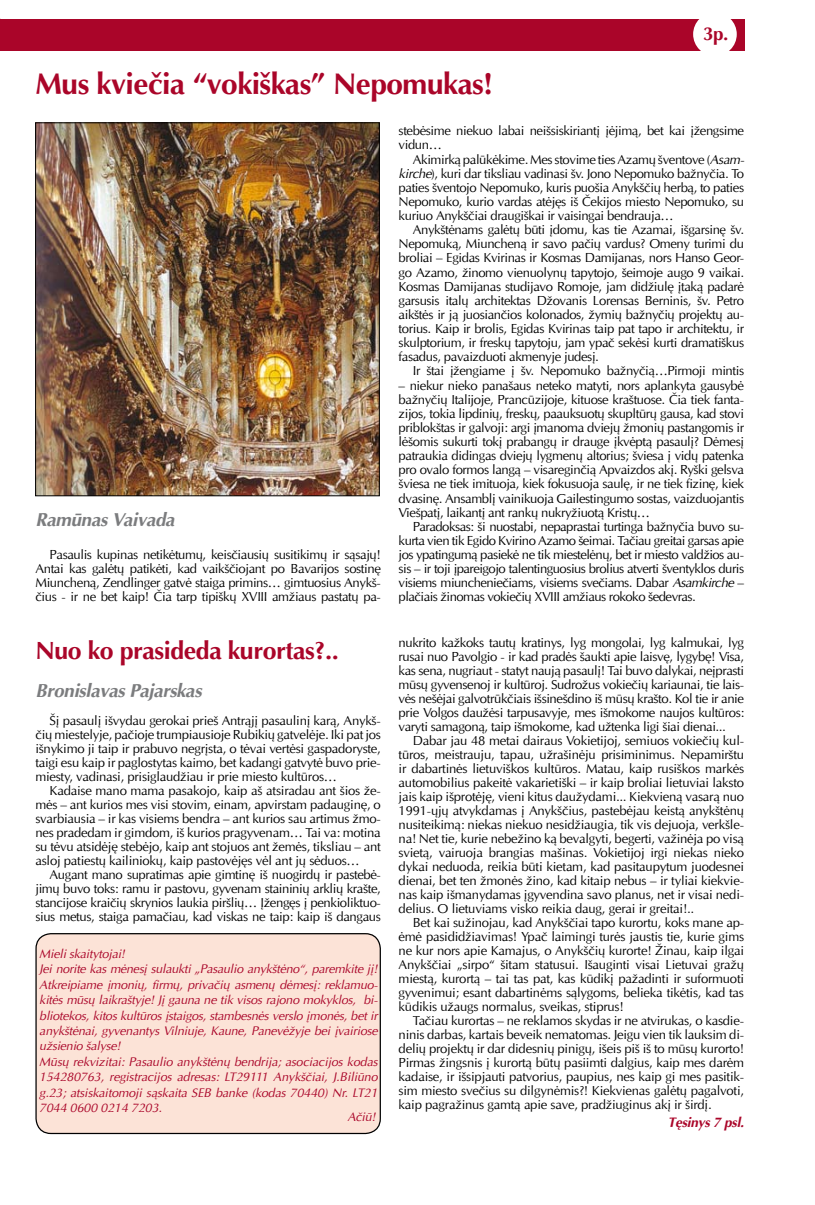
<style>
.page{position:relative;width:815px;height:1205px;background:#fff}
.page>*{position:absolute;margin:0;border:0;box-sizing:border-box;transform-origin:0 0}
.t1{font:700 30px "Optima LT";color:#aa0529}
.t2{font:700 25px "Optima LT";color:#aa0529}
.t3{font:italic 700 18.75px "Optima LT";letter-spacing:-.02em;color:#7b7c7e}
.t4{font:700 18.75px "Optima LT";color:#aa0529}
.t5{font:italic 700 13.75px "Optima LT";letter-spacing:-.02em;color:#aa0529}
.t6{font:13.12px/14px "Optima LT";letter-spacing:-.03em;color:#000;text-align:justify}
.t7{font:italic 12.5px/15.4px "Optima LT";letter-spacing:-.02em;color:#aa0529}
.s1{font-style:italic}
</style>
<div class="page">
<div style="left:0;top:19px;width:744px;height:32px;background:#aa0529"></div>
<div style="left:693px;top:12px;width:44px;height:44px;background:#fff;border-radius:50%"></div>
<div style="left:36px;top:933px;width:344px;height:200px;background:#fce3d7;border-radius:15px"></div>
<div style="left:35px;top:933px;width:346px;height:201px;border:1px solid #000;border-radius:15px"></div>
<img style="left:37px;top:125px;width:340px;height:369px">
<div style="left:35px;top:123px;width:344px;height:373px;border:1px solid #000"></div>
<h1 class="t1" style="left:35px;top:63px;width:459px">Mus kviečia “vokiškas” N epomukas!</h1>
<h3 class="t4" style="left:703px;top:20px;width:27px">3p.</h3>
<h3 class="t3" style="left:35px;top:507px;width:141px">Ramūnas Vaivada</h3>
<p class="t6" style="left:35px;top:547px;width:347px;text-indent:14px">Pasaulis kupinas netikėtumų, keisčiausių susitikimų ir sąsajų!<br>Antai kas galėtų patikėti, kad vaikščiojant po Bavarijos sostinę Miuncheną, Zendlinger gatvė staiga primins… gimtuosius Anykš&shy;čius - ir ne bet kaip! Čia tarp tipiškų XVIII amžiaus pastatų pa-</p>
<p class="t6" style="left:399px;top:124px;width:347px">stebėsime niekuo labai neišsiskiriantį įėjimą, bet kai įžengsime vidun…</p>
<p class="t6" style="left:399px;top:152px;width:347px;text-indent:14px">Akimirką palūkėkime. Mes stovime ties Azamų šventove (<span class="s1">Asam&shy;kirche</span>), kuri dar tiksliau vadinasi šv. Jono Nepomuko bažnyčia. To paties šventojo Nepomuko, kuris puošia Anykščių herbą, to paties Nepomuko, kurio vardas atėjęs iš Čekijos miesto Nepomuko, su kuriuo Anykščiai draugiškai ir vaisingai bendrauja…</p>
<p class="t6" style="left:399px;top:223px;width:347px;text-indent:14px">Anykštėnams galėtų būti įdomu, kas tie Azamai, išgarsinę šv.<br>Nepomuką, Miuncheną ir savo pačių vardus? Omeny turimi du broliai – Egidas Kvirinas ir Kosmas Damijanas, nors Hanso Geor&shy;go Azamo, žinomo vienuolynų tapytojo, šeimoje augo 9 vaikai.<br>Kosmas Damijanas studijavo Romoje, jam didžiulę įtaką padarė garsusis italų architektas Džovanis Lorensas Berninis, šv. Petro aikštės ir ją juosiančios kolonados, žymių bažnyčių projektų au&shy;torius. Kaip ir brolis, Egidas Kvirinas taip pat tapo ir architektu, ir skulptorium, ir freskų tapytoju, jam ypač sekėsi kurti dramatiškus fasadus, pavaizduoti akmenyje judesį.</p>
<p class="t6" style="left:413px;top:364px;width:333px">Ir štai įžengiame į šv. Nepomuko bažnyčią…Pirmoji mintis</p>
<p class="t6" style="left:399px;top:378px;width:347px">– niekur nieko panašaus neteko matyti, nors aplankyta gausybė bažnyčių Italijoje, Prancūzijoje, kituose kraštuose. Čia tiek fanta&shy;zijos, tokia lipdinių, freskų, paauksuotų skupltūrų gausa, kad stovi priblokštas ir galvoji: argi įmanoma dviejų žmonių pastangomis ir lėšomis sukurti tokį prabangų ir drauge įkvėptą pasaulį? Dėmesį patraukia didingas dviejų lygmenų altorius; šviesa į vidų patenka pro ovalo formos langą – visareginčią Apvaizdos akį. Ryški gelsva šviesa ne tiek imituoja, kiek fokusuoja saulę, ir ne tiek fizinę, kiek dvasinę. Ansamblį vainikuoja Gailestingumo sostas, vaizduojantis Viešpatį, laikantį ant rankų nukryžiuotą Kristų…</p>
<p class="t6" style="left:399px;top:519px;width:347px;text-indent:14px">Paradoksas: ši nuostabi, nepaprastai turtinga bažnyčia buvo su&shy;kurta vien tik Egido Kvirino Azamo šeimai. Tačiau greitai garsas apie jos ypatingumą pasiekė ne tik miestelėnų, bet ir miesto valdžios au&shy;sis – ir toji įpareigojo talentinguosius brolius atverti šventyklos duris visiems miuncheniečiams, visiems svečiams. Dabar <span class="s1">Asamkirche</span> – plačiais žinomas vokiečių XVIII amžiaus rokoko šedevras.</p>
<h2 class="t2" style="left:35px;top:633px;width:305px">N uo ko prasideda kurortas?..</h2>
<p class="t6" style="left:399px;top:636px;width:347px">nukrito kažkoks tautų kratinys, lyg mongolai, lyg kalmukai, lyg rusai nuo Pavolgio - ir kad pradės šaukti apie laisvę, lygybę! Visa, kas sena, nugriaut - statyt naują pasaulį! Tai buvo dalykai, neįprasti mūsų gyvensenoj ir kultūroj. Sudrožus vokiečių kariaunai, tie lais&shy;vės nešėjai galvotrūkčiais išsinešdino iš mūsų krašto. Kol tie ir anie prie Volgos daužėsi tarpusavyje, mes išmokome naujos kultūros: varyti samagoną, taip išmokome, kad užtenka ligi šiai dienai...</p>
<p class="t6" style="left:399px;top:734px;width:347px;text-indent:14px">Dabar jau 48 metai dairaus Vokietijoj, semiuos vokiečių kul&shy;tūros, meistrauju, tapau, užrašinėju prisiminimus. Nepamirštu ir dabartinės lietuviškos kultūros. Matau, kaip rusiškos markės automobilius pakeitė vakarietiški – ir kaip broliai lietuviai laksto jais kaip išprotėję, vieni kitus daužydami... Kiekvieną vasarą nuo 1991-ųjų atvykdamas į Anykščius, pastebėjau keistą anykštėnų nusiteikimą: niekas niekuo nesidžiaugia, tik vis dejuoja, verkšle&shy;na! Net tie, kurie nebežino ką bevalgyti, begerti, važinėja po visą svietą, vairuoja brangias mašinas. Vokietijoj irgi niekas nieko dykai neduoda, reikia būti kietam, kad pasitaupytum juodesnei dienai, bet ten žmonės žino, kad kitaip nebus – ir tyliai kiekvie&shy;nas kaip išmanydamas įgyvendina savo planus, net ir visai nedi&shy;delius. O lietuviams visko reikia daug, gerai ir greitai!..</p>
<p class="t6" style="left:399px;top:916px;width:347px;text-indent:14px">Bet kai sužinojau, kad Anykščiai tapo kurortu, koks mane ap&shy;ėmė pasididžiavimas! Ypač laimingi turės jaustis tie, kurie gims ne kur nors apie Kamajus, o Anykščių kurorte! Žinau, kaip ilgai Anykščiai „sirpo“ šitam statusui. Išauginti visai Lietuvai gražų miestą, kurortą – tai tas pat, kas kūdikį pažadinti ir suformuoti gyvenimui; esant dabartinėms sąlygoms, belieka tikėtis, kad tas kūdikis užaugs normalus, sveikas, stiprus!</p>
<p class="t6" style="left:399px;top:1014px;width:347px;text-indent:14px">Tačiau kurortas – ne reklamos skydas ir ne atvirukas, o kasdie&shy;ninis darbas, kartais beveik nematomas. Jeigu vien tik lauksim di&shy;delių projektų ir dar didesnių pinigų, išeis piš iš to mūsų kurorto!<br>Pirmas žingsnis į kurortą būtų pasiimti dalgius, kaip mes darėm kadaise, ir išsipjauti patvorius, paupius, nes kaip gi mes pasitik&shy;sim miesto svečius su dilgynėmis?! Kiekvienas galėtų pagalvoti, kaip pagražinus gamtą apie save, pradžiuginus akį ir širdį.</p>
<p class="t5" style="left:668px;top:1113px;width:78px">Tęsinys 7 psl.</p>
<h3 class="t3" style="left:35px;top:677px;width:168px">Bronislavas Pajarskas</h3>
<p class="t6" style="left:35px;top:713px;width:347px;text-indent:14px">Šį pasaulį išvydau gerokai prieš Antrąjį pasaulinį karą, Anykš&shy;čių miestelyje, pačioje trumpiausioje Rubikių gatvelėje. Iki pat jos išnykimo ji taip ir prabuvo negrįsta, o tėvai vertėsi gaspadoryste, taigi esu kaip ir paglostytas kaimo, bet kadangi gatvytė buvo prie&shy;miesty, vadinasi, prisiglaudžiau ir prie miesto kultūros…</p>
<p class="t6" style="left:35px;top:783px;width:347px;text-indent:14px">Kadaise mano mama pasakojo, kaip aš atsiradau ant šios že&shy;mės – ant kurios mes visi stovim, einam, apvirstam padauginę, o svarbiausia – ir kas visiems bendra – ant kurios sau artimus žmo&shy;nes pradedam ir gimdom, iš kurios pragyvenam… Tai va: motina su tėvu atsidėję stebėjo, kaip ant stojuos ant žemės, tiksliau – ant asloj patiestų kailiniokų, kaip pastovėjęs vėl ant jų sėduos…</p>
<p class="t6" style="left:35px;top:867px;width:347px;text-indent:14px">Augant mano supratimas apie gimtinę iš nuogirdų ir pastebė&shy;jimų buvo toks: ramu ir pastovu, gyvenam staininių arklių krašte, stancijose kraičių skrynios laukia piršlių… Įžengęs į penkioliktuo&shy;sius metus, staiga pamačiau, kad viskas ne taip: kaip iš dangaus</p>
<p class="t7" style="left:39px;top:946px;width:340px">Mieli skaitytojai!<br>Jei norite kas mėnesį sulaukti „Pasaulio anykštėno“, paremkite jį!<br>Atkreipiame įmonių, firmų, privačių asmenų dėmesį: reklamuo&shy;kitės mūsų laikraštyje! Jį gauna ne tik visos rajono mokyklos, bi&shy;bliotekos, kitos kultūros įstaigos, stambesnės verslo įmonės, bet ir anykštėnai, gyvenantys Vilniuje, Kaune, Panevėžyje bei įvairiose užsienio šalyse!<br>Mūsų rekvizitai: Pasaulio anykštėnų bendrija; asociacijos kodas 154280763, registracijos adresas: LT29111 Anykščiai, J.Biliūno g.23; atsiskaitomoji sąskaita SEB banke (kodas 70440) Nr. LT21<br>7044 0600 0214 7203.</p>
<p class="t7" style="left:347px;top:1109px;width:30px">Ačiū!</p>
</div>
